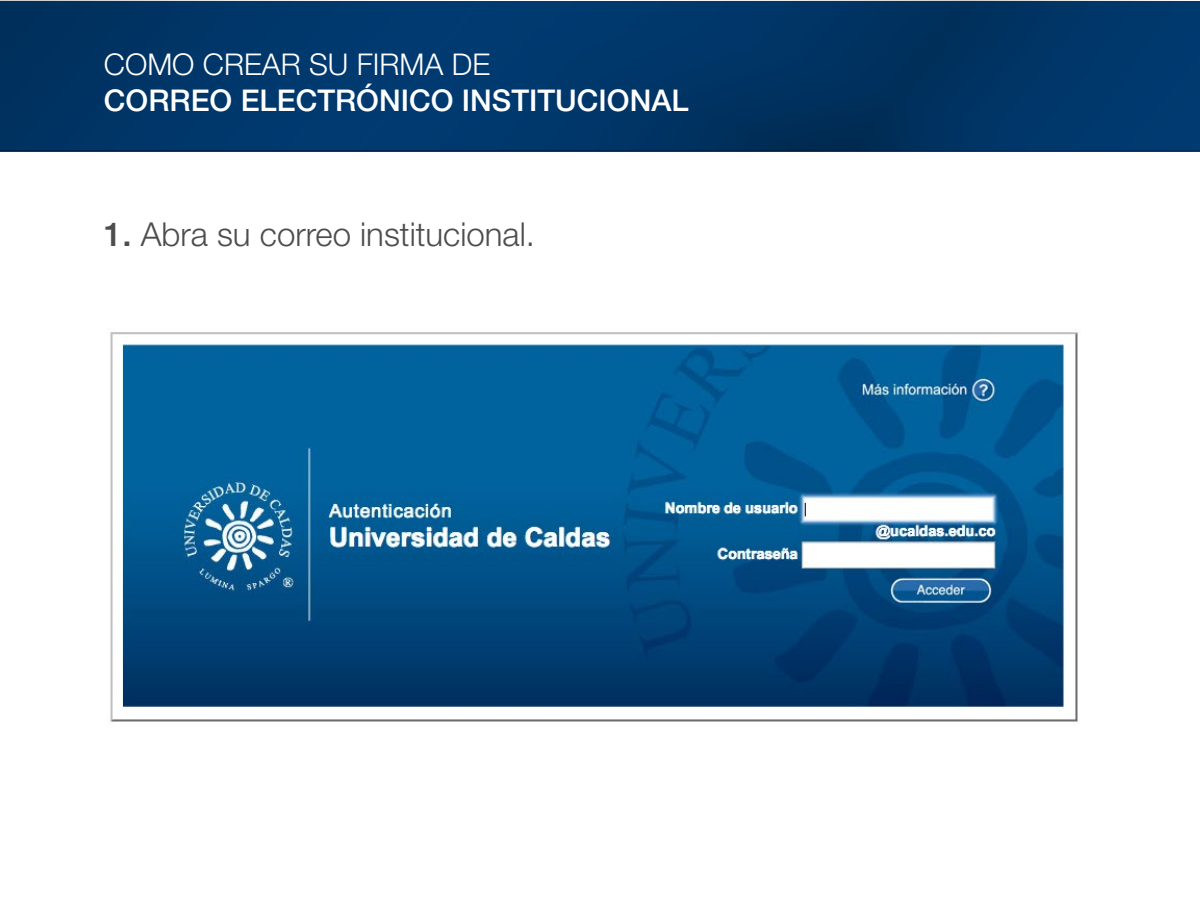
<style>
.page{position:relative;width:1200px;height:898px;background:#fff}
.page>*{position:absolute;margin:0;border:0;box-sizing:border-box;transform-origin:0 0}
.t1{font:300 33px "Helvetica Neue LT Std";color:#4d4d4d}
.t2{font:500 30px "Helvetica Neue LT Std";color:#fff}
.t3{font:300 30px "Helvetica Neue LT Std";color:#fff}
.s1{font-weight:500}
</style>
<div class="page">
<div style="left:0;top:0;width:1200px;height:150px;background:linear-gradient(to right,#003668,#003566)"></div>
<img style="left:110px;top:329px;width:968px;height:393px">
<p class="t3" style="left:104px;top:46px;width:388px">COMO CREAR SU FIRMA DE</p>
<p class="t2" style="left:104px;top:82px;width:586px">CORREO ELECTRÓNICO INSTITUCIONAL</p>
<p class="t1" style="left:104px;top:214px;width:432px"><span class="s1">1.</span> Abra su correo institucional.</p>
</div>
